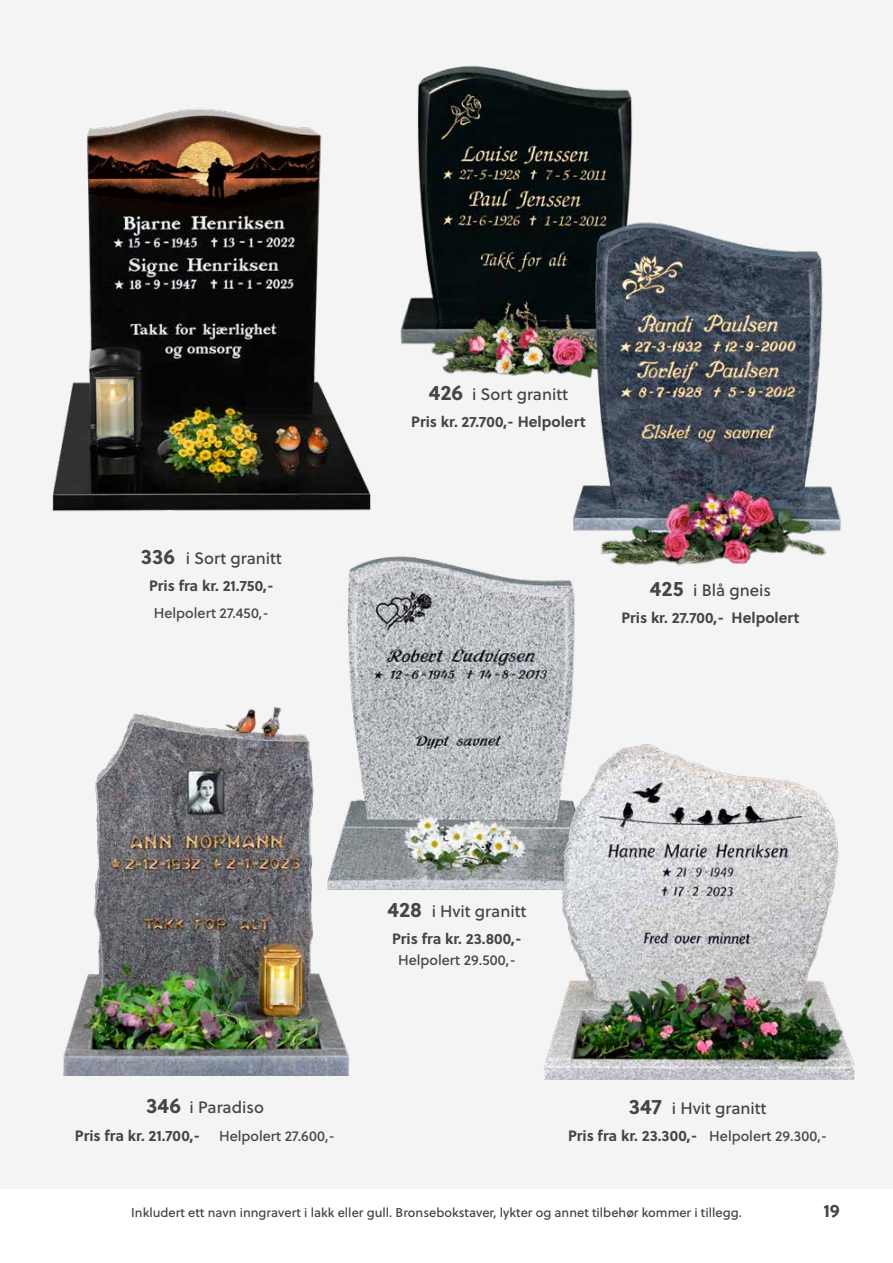
<style>
.page{position:relative;width:893px;height:1263px;background:#fff}
.page>*{position:absolute;margin:0;border:0;box-sizing:border-box;transform-origin:0 0}
.t1{font:700 18px "Soleil";color:#464545}
.t2{font:16.5px "Soleil Bk";color:#464545}
.t3{font:700 15px "Soleil";color:#464545}
.t4{font:14.25px "Soleil Bk";color:#464545}
.t5{font:12.75px "Soleil Bk";color:#464545}
.s1{font-family:"Soleil";font-weight:700;font-size:21px}
.s2{font-family:"Soleil Bk";font-weight:400;font-size:14.25px}
</style>
<div class="page">
<div style="left:0;top:0;width:893px;height:1188px;background:#f4f4f4"></div>
<img style="left:52px;top:109px;width:319px;height:403px">
<img style="left:400px;top:66px;width:233px;height:310px">
<img style="left:566px;top:212px;width:275px;height:354px">
<img style="left:347px;top:532px;width:254px;height:358px">
<img style="left:63px;top:706px;width:294px;height:370px">
<img style="left:532px;top:733px;width:323px;height:346px">
<p class="t2" style="left:141px;top:546px;width:142px"><span class="s1">336</span> i Sort granitt</p>
<p class="t3" style="left:149px;top:574px;width:126px">Pris fra kr. 21.750,-</p>
<p class="t4" style="left:154px;top:602px;width:117px">Helpolert 27.450,-</p>
<p class="t2" style="left:429px;top:382px;width:141px"><span class="s1">426</span> i Sort granitt</p>
<p class="t3" style="left:411px;top:410px;width:176px">Pris kr. 27.700,- Helpolert</p>
<p class="t2" style="left:650px;top:577px;width:123px"><span class="s1">425</span> i Blå gneis</p>
<p class="t3" style="left:621px;top:606px;width:180px">Pris kr. 27.700,- Helpolert</p>
<p class="t2" style="left:146px;top:1094px;width:119px"><span class="s1">346</span> i Paradiso</p>
<p class="t3" style="left:75px;top:1124px;width:127px">Pris fra kr. 21.700,-</p>
<p class="t4" style="left:219px;top:1125px;width:118px">Helpolert 27.600,-</p>
<p class="t2" style="left:387px;top:899px;width:140px"><span class="s1">428</span> i Hvit granitt</p>
<p class="t3" style="left:392px;top:927px;width:131px">Pris fra kr. 23.800,-</p>
<p class="t4" style="left:398px;top:949px;width:119px">Helpolert 29.500,-</p>
<p class="t2" style="left:629px;top:1095px;width:139px"><span class="s1">347</span> i Hvit granitt</p>
<p class="t3" style="left:568px;top:1123px;width:261px">Pris fra kr. 23.300,- <span class="s2">Helpolert 29.300,-</span></p>
<p class="t5" style="left:131px;top:1203px;width:612px">Inkludert ett navn inngravert i lakk eller gull. Bronsebokstaver, lykter og annet tilbehør kommer i tillegg.</p>
<p class="t1" style="left:823px;top:1197px;width:18px">19</p>
</div>
